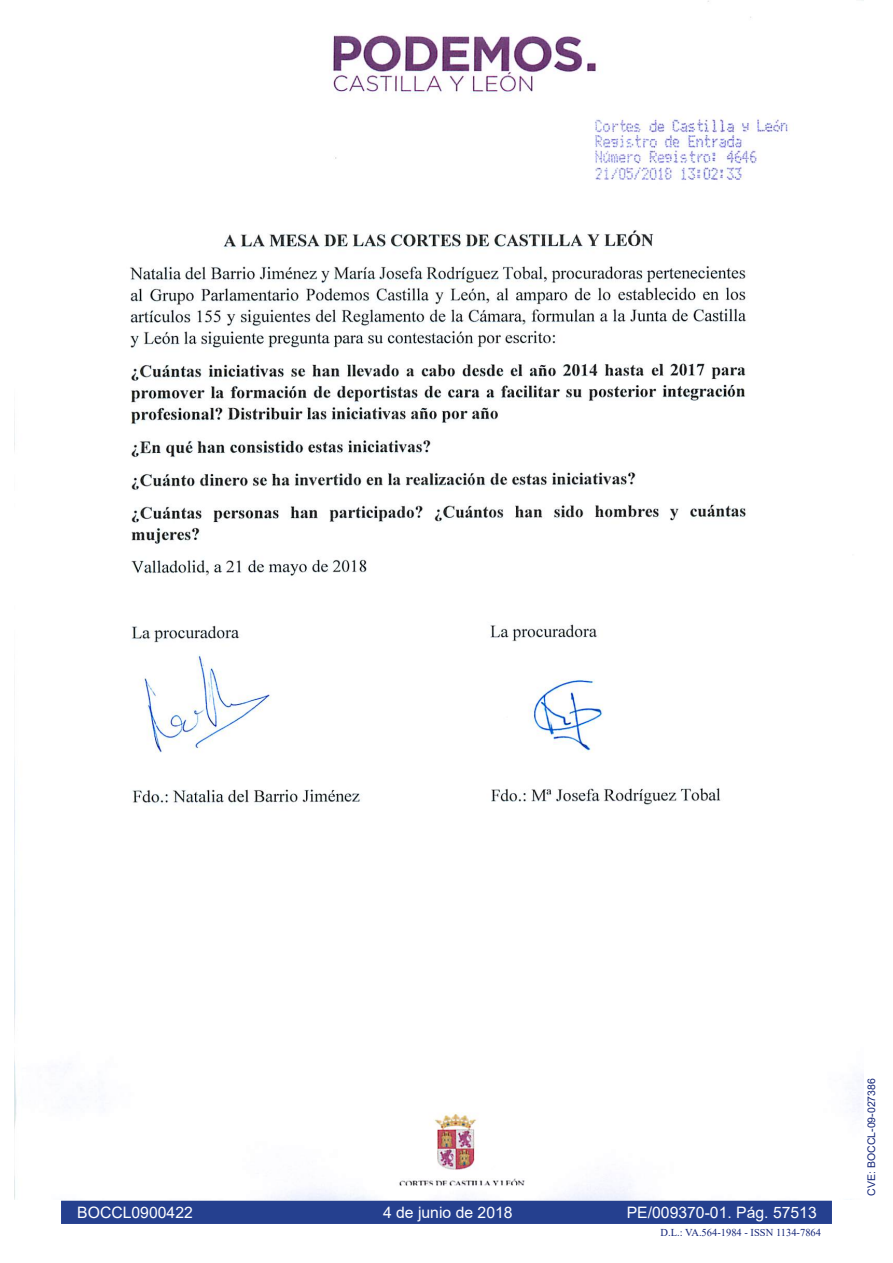
<style>
.page{position:relative;width:893px;height:1263px;background:#fff}
.page>*{position:absolute;margin:0;border:0;box-sizing:border-box;transform-origin:0 0}
.t1{font:15.75px "Arial";color:#fff}
.t2{font:10.5px "Times New Roman";color:#132477}
.t3{font:10.5px "Arial";color:#132477}
</style>
<div class="page">
<div style="left:60px;top:1200px;width:773px;height:25px;background:#25408f"></div>
<div style="left:60px;top:1199px;width:773px;height:26px;border:2px solid #fff"></div>
<img style="left:15px;top:0;width:848px;height:1200px">
<p class="t1" style="left:77px;top:1202px;width:117px">BOCCL0900422</p>
<p class="t1" style="left:383px;top:1202px;width:131px">4 de junio de 2018</p>
<p class="t1" style="left:627px;top:1202px;width:192px">PE/009370-01. Pág. 57513</p>
<p class="t2" style="left:661px;top:1225px;width:162px">D.L.: VA.564-1984 - ISSN 1134-7864</p>
<p class="t3" style="left:864px;top:1195px;width:119px;rotate:-90deg">CVE: BOCCL-09-027386</p>
</div>
